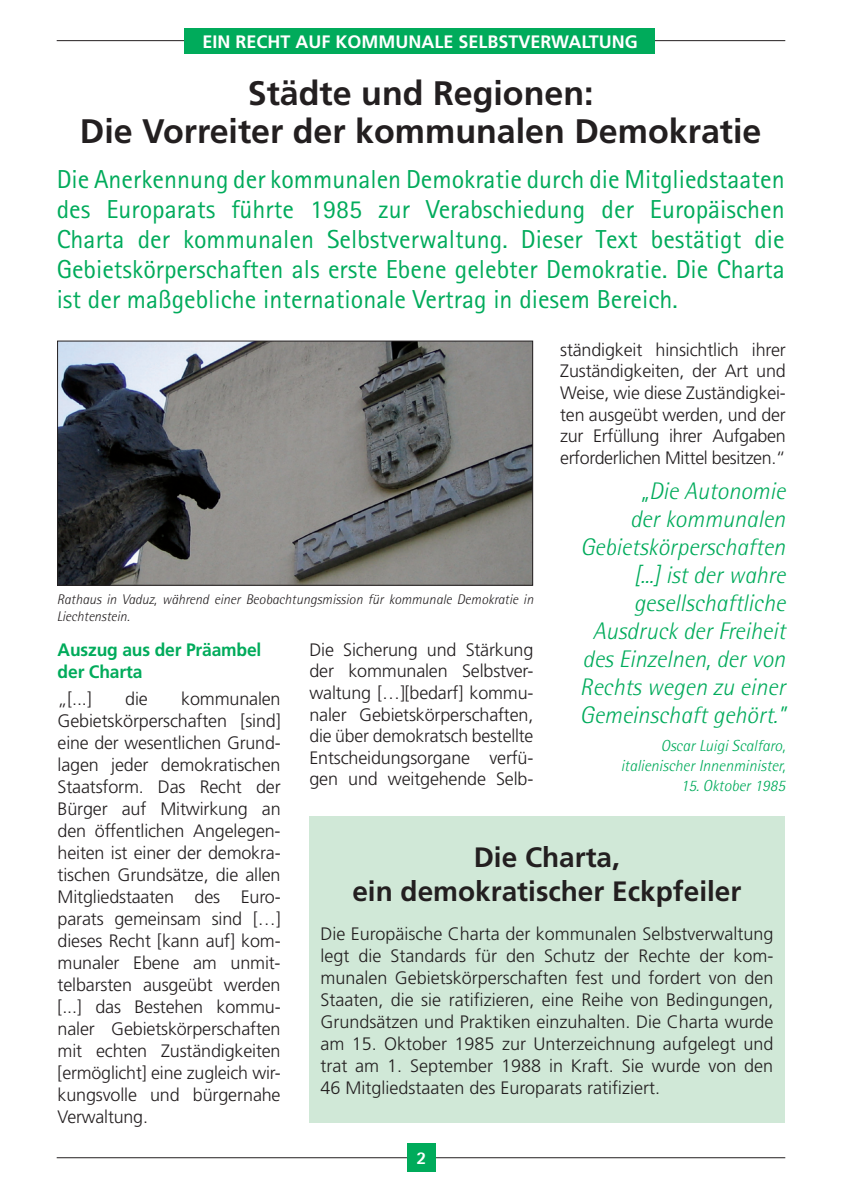
<style>
.page{position:relative;width:842px;height:1191px;background:#fff}
.page>*{position:absolute;margin:0;border:0;box-sizing:border-box;transform-origin:0 0}
.t1{font:700 34px/38px "Frutiger LT Std";color:#231f20;text-align:center}
.t2{font:700 28px/33.6px "Frutiger LT Std";color:#231f20;text-align:center}
.t3{font:26px/30px "Rotis Sans Serif Std";color:#00ab5b;text-align:justify}
.t4{font:italic 300 24px/28px "Rotis Semi Sans Std";color:#00ab5b;text-align:right}
.t5{font:300 18px/22px "Frutiger LT Std";letter-spacing:-.01em;color:#231f20;text-align:justify}
.t6{font:700 18px "Frutiger LT Std";color:#fff}
.t7{font:700 18px/22px "Frutiger LT Std";letter-spacing:-.01em;color:#00ab5b}
.t8{font:800 18px "Rotis Sans Serif Std";color:#fff}
.t9{font:italic 300 16px/20px "Rotis Semi Sans Std";color:#00ab5b;text-align:right}
.t10{font:italic 300 14px/16.8px "Rotis Semi Sans Std";color:#231f20}
</style>
<div class="page">
<hr style="left:57px;top:40px;width:728px;height:1px;background:#231f20">
<hr style="left:57px;top:1157px;width:728px;height:1px;background:#231f20">
<div style="left:184px;top:28px;width:471px;height:26px;background:#00ab5b"></div>
<div style="left:407px;top:1143px;width:28px;height:28px;background:#00ab5b"></div>
<img style="left:59px;top:343px;width:472px;height:240px">
<div style="left:57px;top:341px;width:476px;height:244px;border:1px solid #231f20"></div>
<div style="left:309px;top:816px;width:476px;height:307px;background:#d0e8d7"></div>
<p class="t6" style="left:202px;top:31px;width:437px">EIN RECHT AUF KOMMUNALE SELBSTVERWALTUNG</p>
<h1 class="t1" style="left:80px;top:74px;width:683px">Städte und Regionen:<br>Die Vorreiter der kommunalen Demokratie</h1>
<p class="t3" style="left:57px;top:164px;width:730px">Die Anerkennung der kommunalen Demokratie durch die Mitgliedstaaten des Europarats führte 1985 zur Verabschiedung der Europäischen Charta der kommunalen Selbstverwaltung. Dieser Text bestätigt die Gebietskörperschaften als erste Ebene gelebter Demokratie. Die Charta ist der maßgebliche internationale Vertrag in diesem Bereich.</p>
<p class="t5" style="left:560px;top:339px;width:227px">ständigkeit hinsichtlich ihrer Zuständigkeiten, der Art und Weise, wie diese Zuständigkei&shy;ten ausgeübt werden, und der zur Erfüllung ihrer Aufgaben erforderlichen Mittel besitzen.“</p>
<h3 class="t4" style="left:580px;top:476px;width:207px">„Die Autonomie<br>der kommunalen<br>Gebietskörperschaften [...] ist der wahre gesellschaftliche<br>Ausdruck der Freiheit des Einzelnen, der von<br>Rechts wegen zu einer<br>Gemeinschaft gehört.”</h3>
<p class="t9" style="left:621px;top:735px;width:166px">Oscar Luigi Scalfaro, italienischer Innenminister,</p>
<p class="t9" style="left:681px;top:775px;width:106px">15. Oktober 1985</p>
<p class="t10" style="left:57px;top:590px;width:478px">Rathaus in Vaduz, während einer Beobachtungsmission für kommunale Demokratie in<br>Liechtenstein.</p>
<p class="t7" style="left:58px;top:638px;width:205px">Auszug aus der Präambel der Charta</p>
<p class="t5" style="left:58px;top:688px;width:36px">„[...]</p>
<p class="t5" style="left:125px;top:688px;width:24px">die</p>
<p class="t5" style="left:309px;top:639px;width:225px">Die Sicherung und Stärkung der kommunalen Selbstver&shy;waltung […][bedarf] kommu&shy;naler Gebietskörperschaften, die über demokratsch bestellte Entscheidungsorgane verfü&shy;gen und weitgehende Selb-</p>
<p class="t5" style="left:58px;top:688px;width:225px;text-indent:124px">kommunalen Gebietskörperschaften [sind] eine der wesentlichen Grund&shy;lagen jeder demokratischen Staatsform. Das Recht der Bürger auf Mitwirkung an den öffentlichen Angelegen&shy;heiten ist einer der demokra&shy;tischen Grundsätze, die allen Mitgliedstaaten des Euro&shy;parats gemeinsam sind […] dieses Recht [kann auf] kom&shy;munaler Ebene am unmit&shy;telbarsten ausgeübt werden [...] das Bestehen kommu&shy;naler Gebietskörperschaften mit echten Zuständigkeiten [ermöglicht] eine zugleich wir&shy;kungsvolle und bürgernahe Verwaltung.</p>
<h2 class="t2" style="left:352px;top:840px;width:391px">Die Charta,<br>ein demokratischer Eckpfeiler</h2>
<p class="t5" style="left:320px;top:922px;width:455px">Die Europäische Charta der kommunalen Selbstverwaltung legt die Standards für den Schutz der Rechte der kom&shy;munalen Gebietskörperschaften fest und fordert von den Staaten, die sie ratifizieren, eine Reihe von Bedingungen, Grundsätzen und Praktiken einzuhalten. Die Charta wurde am 15. Oktober 1985 zur Unterzeichnung aufgelegt und trat am 1. September 1988 in Kraft. Sie wurde von den 46 Mitgliedstaaten des Europarats ratifiziert.</p>
<p class="t8" style="left:416px;top:1146px;width:12px">2</p>
</div>
